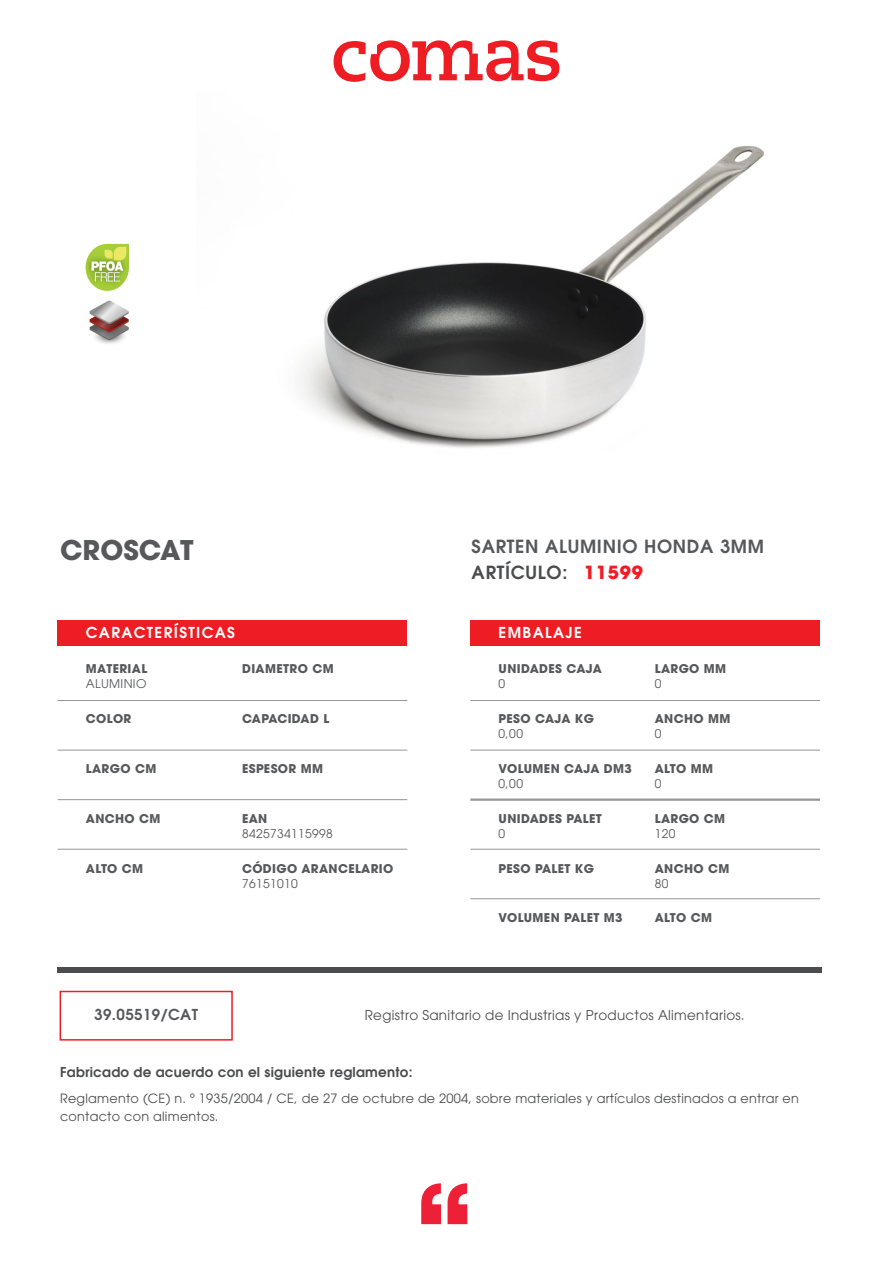
<style>
.page{position:relative;width:893px;height:1263px;background:#fff}
.page>*{position:absolute;margin:0;border:0;box-sizing:border-box;transform-origin:0 0}
.t1{font:700 27px "Avant Garde";color:#57585a}
.t2{font:600 18px/25.7px "Avant Garde";letter-spacing:.04em;color:#57585a}
.t3{font:600 15px "Avant Garde";letter-spacing:.09em;color:#fff}
.t4{font:600 15px "Avant Garde";letter-spacing:.03em;color:#57585a}
.t5{font:13.5px "Avant Garde";letter-spacing:.02em;color:#4b4c4d}
.t6{font:600 13.5px "Avant Garde";letter-spacing:.02em;color:#4b4c4d}
.t7{font:12.75px/18px "Avant Garde";letter-spacing:.02em;color:#4b4c4d}
.t8{font:700 12px "Avant Garde";letter-spacing:.03em;color:#57585a}
.t9{font:12px "Avant Garde";letter-spacing:.03em;color:#57585a}
.t10{font:700 12px "Avant Garde";letter-spacing:.01em;color:#57585a}
.s1{color:#4b4c4d}
.s2{font-weight:700;color:#ee1d23}
</style>
<div class="page">
<svg style="left:421px;top:1183px;width:20px;height:41px"></svg>
<svg style="left:448px;top:1183px;width:19px;height:41px"></svg>
<svg style="left:334px;top:40px;width:225px;height:42px"></svg>
<div style="left:58px;top:620px;width:349px;height:25px;background:#ee1d23"></div>
<div style="left:58px;top:967px;width:764px;height:6px;background:#4b4c4d"></div>
<hr style="left:58px;top:700px;width:349px;height:1px;background:#939598">
<hr style="left:58px;top:750px;width:349px;height:1px;background:#939598">
<hr style="left:58px;top:799px;width:349px;height:1px;background:#939598">
<hr style="left:58px;top:849px;width:349px;height:1px;background:#939598">
<div style="left:470px;top:620px;width:350px;height:25px;background:#ee1d23"></div>
<hr style="left:470px;top:700px;width:350px;height:1px;background:#939598">
<hr style="left:470px;top:750px;width:350px;height:1px;background:#939598">
<hr style="left:470px;top:798px;width:350px;height:3px;background:#939598">
<hr style="left:470px;top:849px;width:350px;height:1px;background:#939598">
<hr style="left:470px;top:898px;width:350px;height:1px;background:#939598">
<div style="left:60px;top:991px;width:173px;height:49px;border:2px solid #ee1d23"></div>
<img style="left:85px;top:243px;width:44px;height:101px">
<img style="left:300px;top:145px;width:464px;height:303px">
<h1 class="t1" style="left:60px;top:532px;width:135px">CROSCAT</h1>
<h2 class="t2" style="left:472px;top:533px;width:294px">SARTEN ALUMINIO HONDA 3MM<br><span class="s1">ARTÍCULO:</span> <span class="s2">11599</span></h2>
<p class="t3" style="left:86px;top:623px;width:151px">CARACTERÍSTICAS</p>
<p class="t8" style="left:86px;top:661px;width:63px">MATERIAL</p>
<p class="t9" style="left:86px;top:677px;width:62px">ALUMINIO</p>
<p class="t8" style="left:242px;top:661px;width:93px">DIAMETRO CM</p>
<p class="t8" style="left:86px;top:711px;width:47px">COLOR</p>
<p class="t10" style="left:242px;top:711px;width:89px">CAPACIDAD L</p>
<p class="t8" style="left:86px;top:761px;width:72px">LARGO CM</p>
<p class="t8" style="left:242px;top:761px;width:83px">ESPESOR MM</p>
<p class="t8" style="left:86px;top:810px;width:76px">ANCHO CM</p>
<p class="t8" style="left:242px;top:810px;width:27px">EAN</p>
<p class="t9" style="left:242px;top:826px;width:92px">8425734115998</p>
<p class="t3" style="left:499px;top:623px;width:85px">EMBALAJE</p>
<p class="t8" style="left:499px;top:661px;width:105px">UNIDADES CAJA</p>
<p class="t9" style="left:499px;top:677px;width:8px">0</p>
<p class="t8" style="left:499px;top:711px;width:97px">PESO CAJA KG</p>
<p class="t9" style="left:499px;top:727px;width:26px">0,00</p>
<p class="t8" style="left:499px;top:761px;width:135px">VOLUMEN CAJA DM3</p>
<p class="t9" style="left:499px;top:777px;width:26px">0,00</p>
<p class="t8" style="left:499px;top:810px;width:105px">UNIDADES PALET</p>
<p class="t9" style="left:499px;top:826px;width:8px">0</p>
<p class="t8" style="left:655px;top:661px;width:73px">LARGO MM</p>
<p class="t9" style="left:655px;top:677px;width:8px">0</p>
<p class="t8" style="left:655px;top:711px;width:77px">ANCHO MM</p>
<p class="t9" style="left:655px;top:727px;width:8px">0</p>
<p class="t8" style="left:655px;top:761px;width:60px">ALTO MM</p>
<p class="t9" style="left:655px;top:777px;width:8px">0</p>
<p class="t8" style="left:655px;top:810px;width:72px">LARGO CM</p>
<p class="t9" style="left:655px;top:826px;width:22px">120</p>
<p class="t8" style="left:86px;top:860px;width:59px">ALTO CM</p>
<p class="t8" style="left:242px;top:860px;width:153px">CÓDIGO ARANCELARIO</p>
<p class="t9" style="left:242px;top:876px;width:57px">76151010</p>
<p class="t8" style="left:499px;top:860px;width:97px">PESO PALET KG</p>
<p class="t8" style="left:655px;top:860px;width:76px">ANCHO CM</p>
<p class="t9" style="left:655px;top:876px;width:15px">80</p>
<p class="t8" style="left:499px;top:910px;width:126px">VOLUMEN PALET M3</p>
<p class="t8" style="left:655px;top:910px;width:59px">ALTO CM</p>
<p class="t4" style="left:94px;top:1005px;width:105px">39.05519/CAT</p>
<p class="t5" style="left:365px;top:1007px;width:381px">Registro Sanitario de Industrias y Productos Alimentarios.</p>
<p class="t6" style="left:60px;top:1063px;width:354px">Fabricado de acuerdo con el siguiente reglamento:</p>
<p class="t7" style="left:60px;top:1090px;width:740px">Reglamento (CE) n. º 1935/2004 / CE, de 27 de octubre de 2004, sobre materiales y artículos destinados a entrar en contacto con alimentos.</p>
</div>
